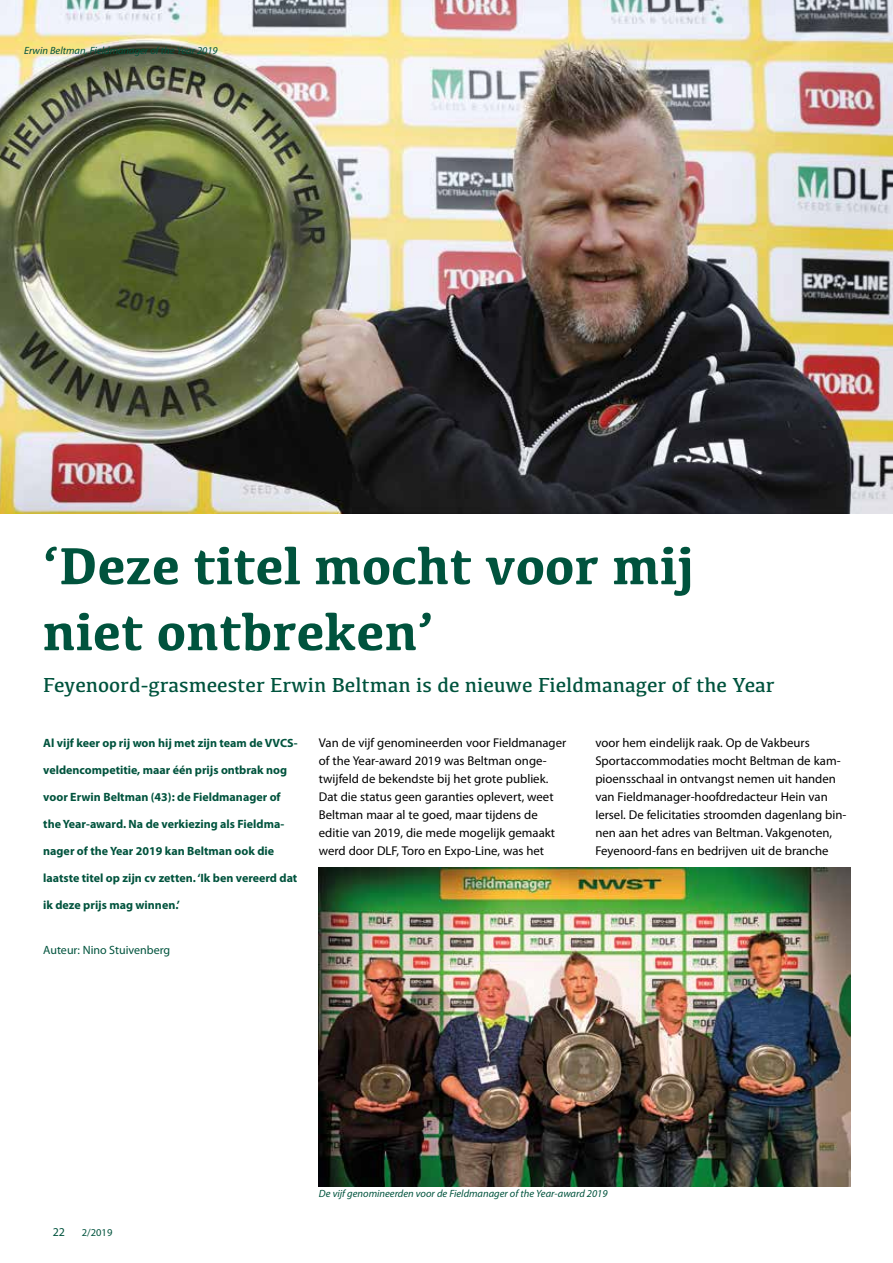
<style>
.page{position:relative;width:893px;height:1263px;background:#fff}
.page>*{position:absolute;margin:0;border:0;box-sizing:border-box;transform-origin:0 0}
.t1{font:700 54px/66px "Kefa";color:#00533d}
.t2{font:21px "Kefa";color:#00533d}
.t3{font:12.75px/18px "Myriad Pro";color:#000}
.t4{font:700 12px "Myriad Pro";color:#00533d}
.t5{font:12px "Myriad Pro";color:#00533d}
.t6{font:italic 10.5px "Myriad Pro";color:#00533d}
.t7{font:10.5px "Myriad Pro";color:#00533d}
</style>
<div class="page">
<img style="left:0;top:0;width:893px;height:513px">
<img style="left:319px;top:867px;width:531px;height:319px">
<p class="t6" style="left:24px;top:44px;width:195px">Erwin Beltman, Fieldmanager of the Year 2019</p>
<h1 class="t1" style="left:43px;top:530px;width:653px">‘Deze titel mocht voor mij niet ontbreken’</h1>
<h2 class="t2" style="left:43px;top:672px;width:733px">Feyenoord-grasmeester Erwin Beltman is de nieuwe Fieldmanager of the Year</h2>
<p class="t4" style="left:43px;top:735px;width:256px">Al vijf keer op rij won hij met zijn team de VVCS-</p>
<p class="t4" style="left:43px;top:762px;width:245px">veldencompetitie, maar één prijs ontbrak nog</p>
<p class="t4" style="left:43px;top:789px;width:239px">voor Erwin Beltman (43): de Fieldmanager of</p>
<p class="t4" style="left:43px;top:816px;width:242px">the Year-award. Na de verkiezing als Fieldma-</p>
<p class="t4" style="left:43px;top:843px;width:232px">nager of the Year 2019 kan Beltman ook die</p>
<p class="t4" style="left:43px;top:870px;width:256px">laatste titel op zijn cv zetten. ‘Ik ben vereerd dat</p>
<p class="t4" style="left:43px;top:897px;width:138px">ik deze prijs mag winnen.’</p>
<p class="t5" style="left:43px;top:943px;width:128px">Auteur: Nino Stuivenberg</p>
<p class="t3" style="left:319px;top:734px;width:249px">Van de vijf genomineerden voor Fieldmanager of the Year-award 2019 was Beltman onge&shy;twijfeld de bekendste bij het grote publiek.<br>Dat die status geen garanties oplevert, weet Beltman maar al te goed, maar tijdens de editie van 2019, die mede mogelijk gemaakt werd door DLF, Toro en Expo-Line, was het</p>
<p class="t3" style="left:595px;top:734px;width:253px">voor hem eindelijk raak. Op de Vakbeurs Sportaccommodaties mocht Beltman de kam&shy;pioensschaal in ontvangst nemen uit handen van Fieldmanager-hoofdredacteur Hein van Iersel. De felicitaties stroomden dagenlang bin&shy;nen aan het adres van Beltman. Vakgenoten, Feyenoord-fans en bedrijven uit de branche</p>
<p class="t5" style="left:53px;top:1224px;width:14px">22</p>
<p class="t7" style="left:82px;top:1226px;width:32px">2/2019</p>
<p class="t6" style="left:319px;top:1187px;width:290px">De vijf genomineerden voor de Fieldmanager of the Year-award 2019</p>
</div>
